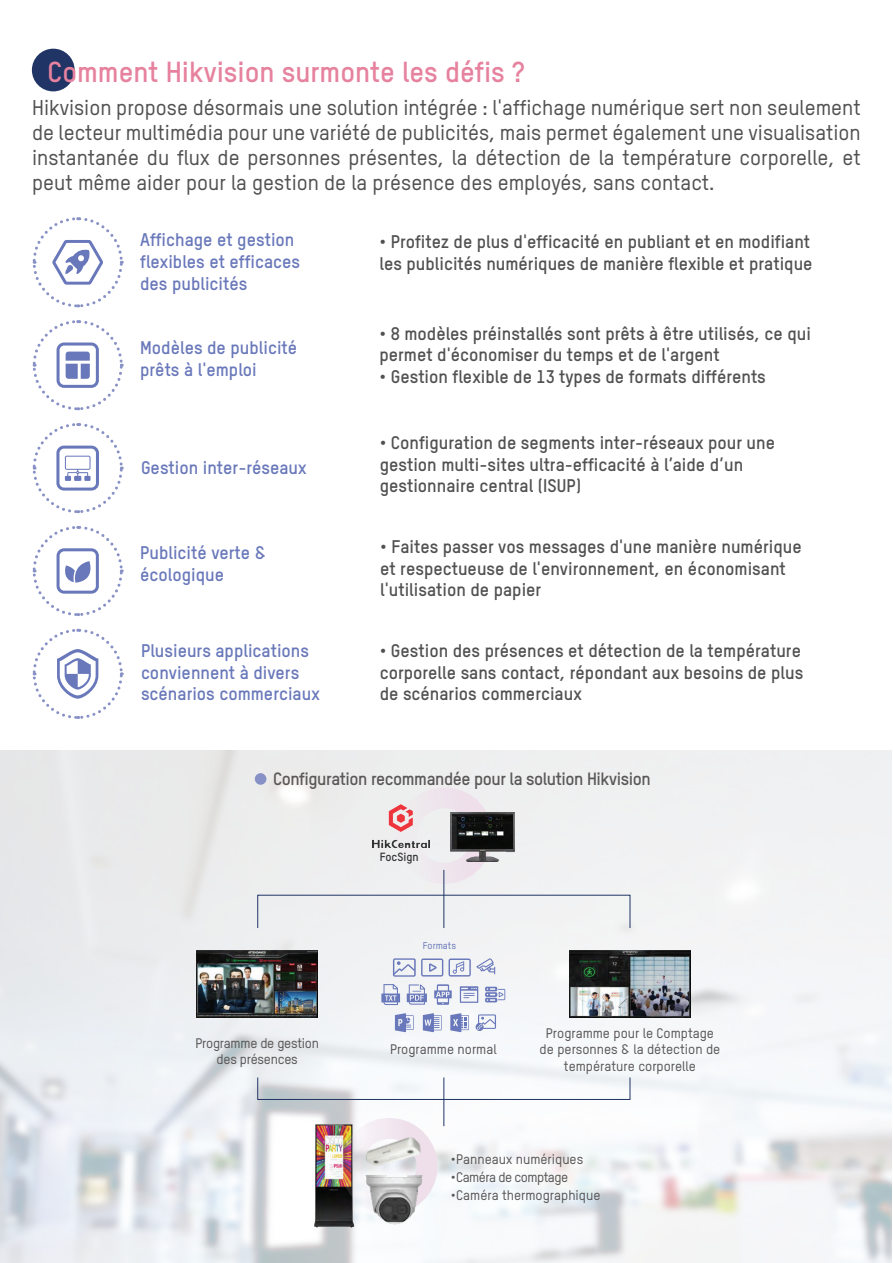
<style>
.page{position:relative;width:893px;height:1263px;background:#fff}
.page>*{position:absolute;margin:0;border:0;box-sizing:border-box;transform-origin:0 0}
.t1{font:700 28.5px "TSTARPRO";color:#e6829e}
.t2{font:500 21px/25.2px "TSTARPRO";color:#515151;text-align:justify}
.t3{font:700 18px/21.6px "TSTARPRO";color:#515151}
.t4{font:700 18px/21.6px "TSTARPRO";color:#6978ba}
.t5{font:700 17.55px "TSTARPRO";letter-spacing:-.025em;color:#5a5757}
.t6{font:500 13.65px/16.4px "TSTARPRO";color:#5a5757;text-align:center}
.t7{font:500 13.65px/16.4px "TSTARPRO";letter-spacing:-.02em;color:#5a5757;text-align:center}
.t8{font:500 13.65px "TSTARPRO";letter-spacing:-.04em;color:#5a5757}
.t9{font:700 11.7px "TSTARPRO";color:#323333}
.t10{font:500 9.75px "TSTARPRO";color:#6978ba}
</style>
<div class="page">
<img style="left:0;top:751px;width:891px;height:512px">
<div style="left:32px;top:49px;width:43px;height:42px;background:#203466;border-radius:50%"></div>
<svg style="left:32px;top:320px;width:92px;height:91px"></svg>
<svg style="left:32px;top:217px;width:92px;height:91px"></svg>
<svg style="left:32px;top:628px;width:92px;height:91px"></svg>
<svg style="left:32px;top:423px;width:92px;height:91px"></svg>
<svg style="left:32px;top:525px;width:92px;height:91px"></svg>
<img style="left:310px;top:1121px;width:47px;height:107px">
<svg style="left:382px;top:773px;width:127px;height:120px"></svg>
<img style="left:326px;top:1103px;width:127px;height:120px">
<svg style="left:476px;top:1014px;width:20px;height:17px"></svg>
<svg style="left:393px;top:958px;width:50px;height:19px"></svg>
<svg style="left:381px;top:984px;width:19px;height:21px"></svg>
<svg style="left:407px;top:984px;width:20px;height:21px"></svg>
<svg style="left:434px;top:984px;width:18px;height:21px"></svg>
<svg style="left:395px;top:1013px;width:19px;height:19px"></svg>
<svg style="left:423px;top:1013px;width:19px;height:19px"></svg>
<svg style="left:450px;top:1013px;width:19px;height:19px"></svg>
<svg style="left:460px;top:986px;width:18px;height:17px"></svg>
<svg style="left:485px;top:987px;width:20px;height:15px"></svg>
<svg style="left:449px;top:958px;width:46px;height:18px"></svg>
<img style="left:197px;top:950px;width:120px;height:68px">
<img style="left:570px;top:950px;width:120px;height:68px">
<img style="left:373px;top:804px;width:57px;height:43px">
<img style="left:450px;top:812px;width:64px;height:50px">
<img style="left:453px;top:814px;width:60px;height:34px">
<div style="left:257px;top:1077px;width:373px;height:23px;border:1px solid #203466"></div>
<hr style="left:443px;top:870px;width:1px;height:58px;background:#203466">
<hr style="left:443px;top:1077px;width:1px;height:49px;background:#203466">
<img style="left:365px;top:1135px;width:57px;height:31px">
<img style="left:365px;top:1173px;width:58px;height:51px">
<div style="left:255px;top:773px;width:11px;height:12px;background:#8891c6;border-radius:50%"></div>
<h1 class="t1" style="left:48px;top:52px;width:478px">Comment Hikvision surmonte les défis ?</h1>
<p class="t2" style="left:32px;top:94px;width:830px">Hikvision propose désormais une solution intégrée : l'affichage numérique sert non seulement de lecteur multimédia pour une variété de publicités, mais permet également une visualisation instantanée du flux de personnes présentes, la détection de la température corporelle, et peut même aider pour la gestion de la présence des employés, sans contact.</p>
<p class="t4" style="left:140px;top:228px;width:162px">Affichage et gestion flexibles et efficaces des publicités</p>
<p class="t4" style="left:140px;top:336px;width:159px">Modèles de publicité prêts à l'emploi</p>
<p class="t4" style="left:141px;top:456px;width:167px">Gestion inter-réseaux</p>
<p class="t4" style="left:140px;top:541px;width:128px">Publicité verte &amp; écologique</p>
<p class="t4" style="left:141px;top:639px;width:180px">Plusieurs applications conviennent à divers scénarios commerciaux</p>
<p class="t3" style="left:379px;top:230px;width:435px">• Profitez de plus d'efficacité en publiant et en modifiant les publicités numériques de manière flexible et pratique</p>
<p class="t3" style="left:379px;top:321px;width:433px">• 8 modèles préinstallés sont prêts à être utilisés, ce qui permet d'économiser du temps et de l'argent</p>
<p class="t3" style="left:379px;top:365px;width:388px">• Gestion flexible de 13 types de formats différents</p>
<p class="t3" style="left:380px;top:431px;width:397px">• Configuration de segments inter-réseaux pour une gestion multi-sites ultra-efficacité à l’aide d’un gestionnaire central (ISUP)</p>
<p class="t3" style="left:380px;top:535px;width:423px">• Faites passer vos messages d'une manière numérique et respectueuse de l'environnement, en économisant l'utilisation de papier</p>
<p class="t3" style="left:380px;top:639px;width:425px">• Gestion des présences et détection de la température corporelle sans contact, répondant aux besoins de plus de scénarios commerciaux</p>
<p class="t5" style="left:273px;top:767px;width:379px">Configuration recommandée pour la solution Hikvision</p>
<p class="t9" style="left:380px;top:848px;width:40px">FocSign</p>
<p class="t7" style="left:195px;top:1034px;width:125px">Programme de gestion des présences</p>
<p class="t10" style="left:423px;top:939px;width:35px">Formats</p>
<p class="t6" style="left:390px;top:1040px;width:108px">Programme normal</p>
<p class="t6" style="left:540px;top:1024px;width:182px">Programme pour le Comptage de personnes &amp; la détection de température corporelle</p>
<p class="t6" style="left:451px;top:1151px;width:134px">•Panneaux numériques</p>
<p class="t8" style="left:451px;top:1168px;width:119px">•Caméra de comptage</p>
<p class="t6" style="left:451px;top:1186px;width:151px">•Caméra thermographique</p>
</div>
